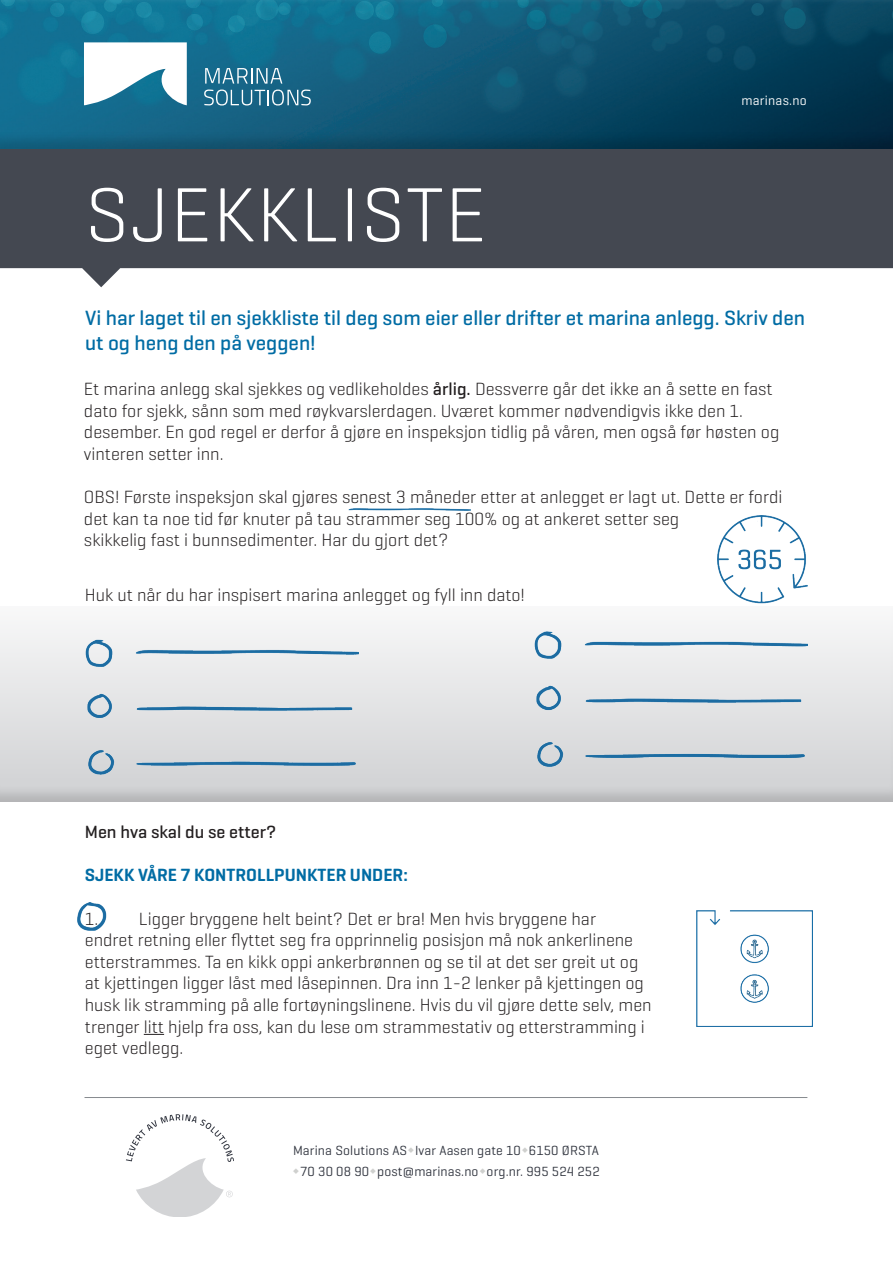
<style>
.page{position:relative;width:893px;height:1263px;background:#fff}
.page>*{position:absolute;margin:0;border:0;box-sizing:border-box;transform-origin:0 0}
.t1{font:300 78px "Geogrotesque";letter-spacing:.02em;color:#fff}
.t2{font:500 21px/25.2px "Geogrotesque";color:#006ca4}
.t3{font:300 18px/21.6px "Geogrotesque";color:#231f20}
.t4{font:600 18px "Geogrotesque";color:#006ca4}
.t5{font:500 18px "Geogrotesque";color:#231f20}
.t6{font:13.5px/21px "Geogrotesque";letter-spacing:.01em;color:#323640;text-align:center}
.t7{font:13.5px "Geogrotesque";letter-spacing:.02em;color:#fff}
.s1{font-weight:500}
</style>
<div class="page">
<svg style="left:0;top:150px;width:893px;height:137px;background:#5d6068"></svg>
<svg style="left:126px;top:1114px;width:108px;height:102px"></svg>
<hr style="left:85px;top:1097px;width:722px;height:1px;background:#868a8e">
<div style="left:0;top:0;width:893px;height:150px;background:#231f20;opacity:.17"></div>
<svg style="left:205px;top:68px;width:77px;height:16px"></svg>
<svg style="left:204px;top:90px;width:107px;height:16px;background:#4c87a1"></svg>
<svg style="left:84px;top:42px;width:103px;height:63px"></svg>
<div style="left:0;top:604px;width:893px;height:199px;background:#231f20;opacity:.17"></div>
<img style="left:718px;top:516px;width:103px;height:89px">
<svg style="left:144px;top:1034px;width:20px;height:1px"></svg>
<img style="left:85px;top:631px;width:274px;height:150px">
<img style="left:534px;top:628px;width:274px;height:140px">
<img style="left:697px;top:911px;width:116px;height:116px">
<img style="left:78px;top:902px;width:29px;height:29px">
<img style="left:348px;top:508px;width:123px;height:3px">
<h1 class="t1" style="left:85px;top:166px;width:403px">SJEKKLISTE</h1>
<p class="t7" style="left:741px;top:92px;width:67px">marinas.no</p>
<p class="t2" style="left:85px;top:305px;width:722px">Vi har laget til en sjekkliste til deg som eier eller drifter et marina anlegg. Skriv den ut og heng den på veggen!</p>
<p class="t3" style="left:84px;top:378px;width:697px">Et marina anlegg skal sjekkes og vedlikeholdes <span class="s1">årlig.</span> Dessverre går det ikke an å sette en fast dato for sjekk, sånn som med røykvarslerdagen. Uværet kommer nødvendigvis ikke den 1. desember. En god regel er derfor å gjøre en inspeksjon tidlig på våren, men også før høsten og vinteren setter inn.</p>
<p class="t3" style="left:84px;top:486px;width:700px">OBS! Første inspeksjon skal gjøres senest 3 måneder etter at anlegget er lagt ut. Dette er fordi det kan ta noe tid før knuter på tau strammer seg 100% og at ankeret setter seg<br>skikkelig fast i bunnsedimenter. Har du gjort det?</p>
<p class="t3" style="left:85px;top:583px;width:442px">Huk ut når du har inspisert marina anlegget og fyll inn dato!</p>
<p class="t5" style="left:85px;top:821px;width:193px">Men hva skal du se etter?</p>
<p class="t4" style="left:85px;top:864px;width:324px">SJEKK VÅRE 7 KONTROLLPUNKTER UNDER:</p>
<p class="t3" style="left:85px;top:907px;width:568px">1. Ligger bryggene helt beint? Det er bra! Men hvis bryggene har<br>endret retning eller flyttet seg fra opprinnelig posisjon må nok ankerlinene etterstrammes. Ta en kikk oppi ankerbrønnen og se til at det ser greit ut og at kjettingen ligger låst med låsepinnen. Dra inn 1-2 lenker på kjettingen og husk lik stramming på alle fortøyningslinene. Hvis du vil gjøre dette selv, men trenger litt hjelp fra oss, kan du lese om strammestativ og etterstramming i eget vedlegg.</p>
<p class="t6" style="left:293px;top:1140px;width:308px">Marina Solutions AS Ivar Aasen gate 10 6150 ØRSTA<br>70 30 08 90 post@marinas.no org.nr. 995 524 252</p>
</div>
